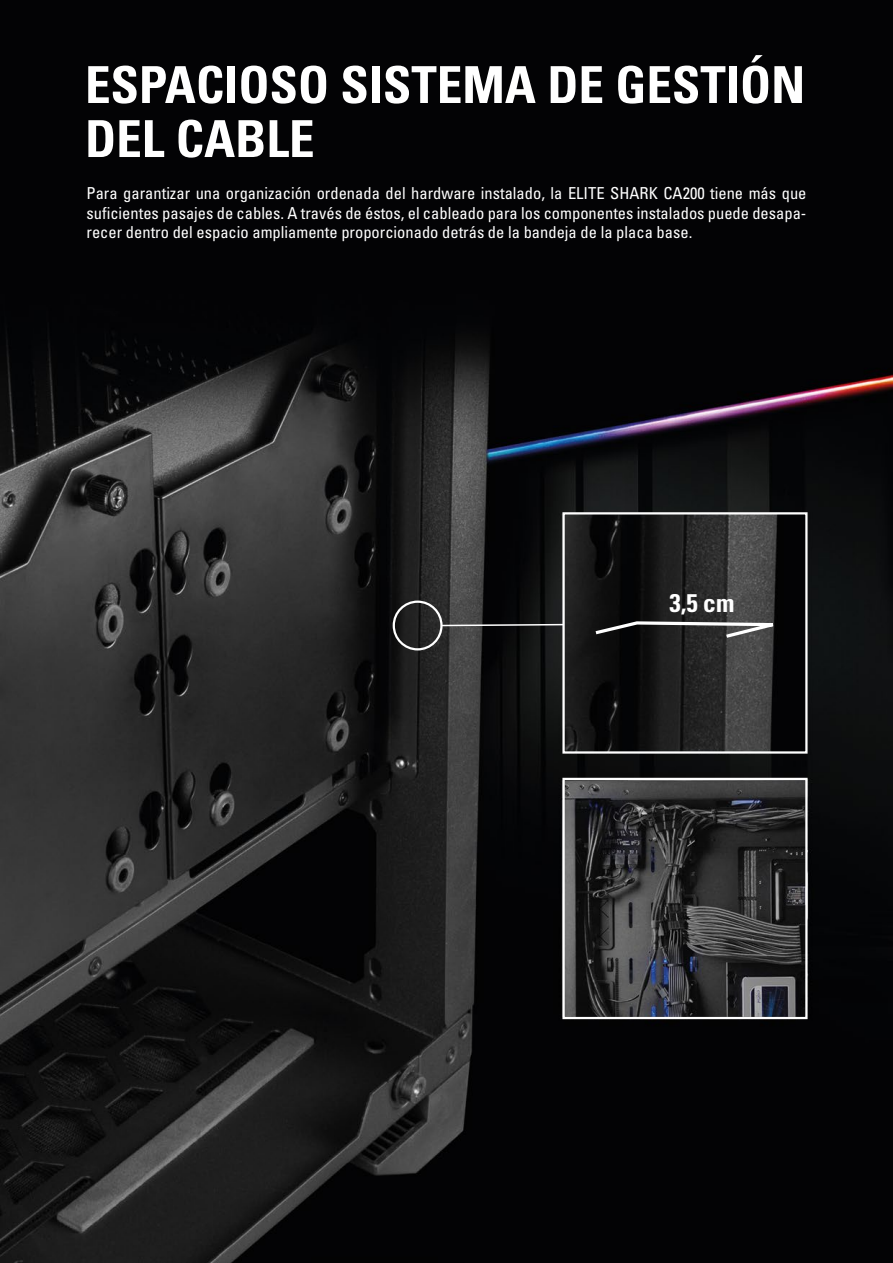
<style>
.page{position:relative;width:893px;height:1263px;background:#fff}
.page>*{position:absolute;margin:0;border:0;box-sizing:border-box;transform-origin:0 0}
.t1{font:700 condensed 51px/54px "Univers";color:#fff}
.t2{font:700 condensed 25.5px "Univers";color:#fff}
.t3{font:condensed 16.5px/19.5px "Univers";color:#fff;text-align:justify}
</style>
<div class="page">
<img style="left:0;top:0;width:893px;height:1263px">
<svg style="left:592px;top:620px;width:206px;height:20px;background:#454545"></svg>
<div style="left:562px;top:778px;width:246px;height:241px;border:2px solid #fff"></div>
<div style="left:562px;top:512px;width:246px;height:242px;border:2px solid #fff"></div>
<svg style="left:443px;top:623px;width:122px;height:4px"></svg>
<div style="left:393px;top:600px;width:50px;height:50px;border:2px solid #fff;border-radius:50%"></div>
<h1 class="t1" style="left:85px;top:58px;width:722px">ESPACIOSO SISTEMA DE GESTIÓN<br>DEL CABLE</h1>
<p class="t3" style="left:87px;top:183px;width:721px">Para garantizar una organización ordenada del hardware instalado, la ELITE SHARK CA200 tiene más que suficientes pasajes de cables. A través de éstos, el cableado para los componentes instalados puede desapa&shy;recer dentro del espacio ampliamente proporcionado detrás de la bandeja de la placa base.</p>
<h2 class="t2" style="left:669px;top:588px;width:67px">3,5 cm</h2>
</div>
